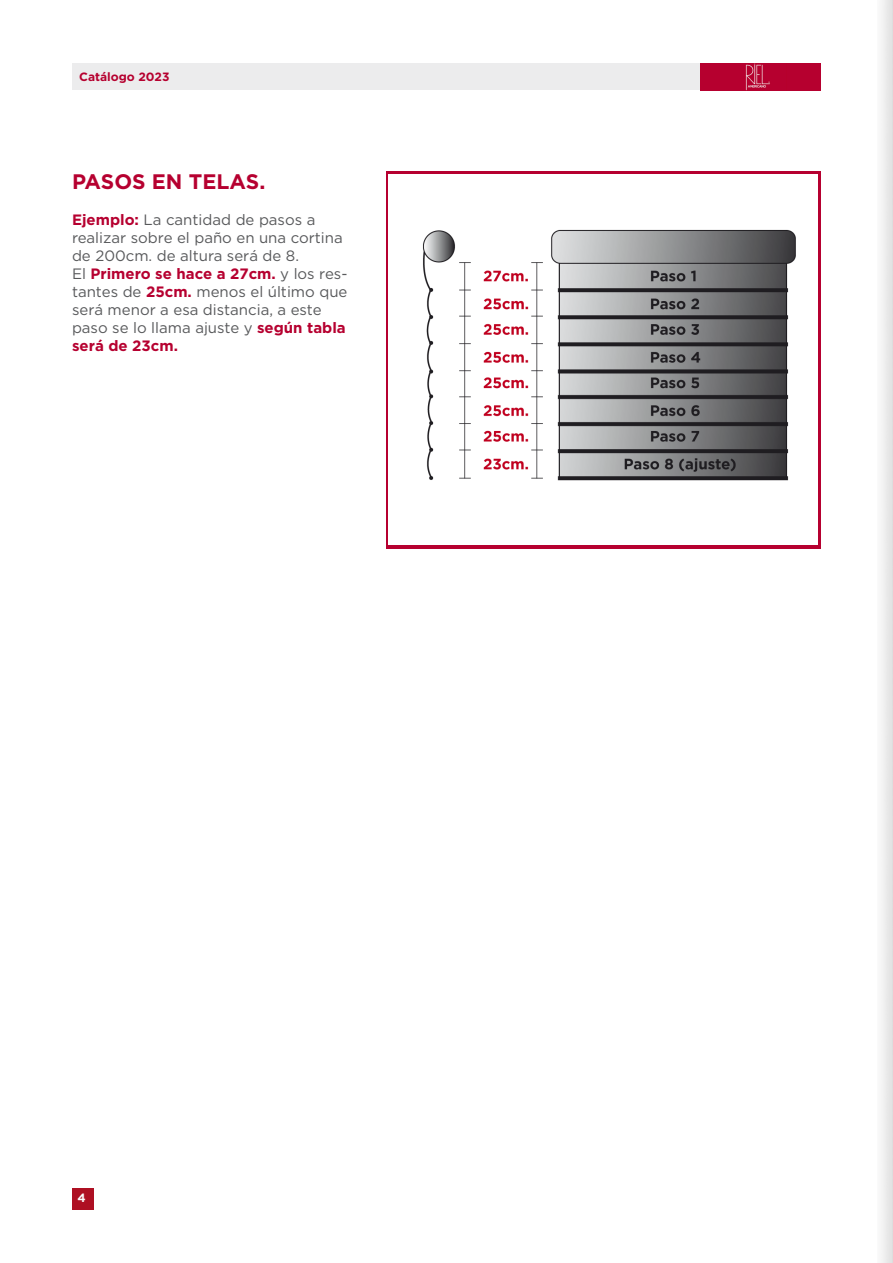
<style>
.page{position:relative;width:893px;height:1263px;background:#fff}
.page>*{position:absolute;margin:0;border:0;box-sizing:border-box;transform-origin:0 0}
.t1{font:700 21px "Gotham";color:#b60030}
.t2{font:15px/18px "Gotham";color:#58595b}
.t3{font:700 12px "Gotham";color:#b6002f}
.t4{font:700 12px "Gotham";color:#fbfdfe}
.s1{font-weight:700;color:#b60030}
</style>
<div class="page">
<div style="left:72px;top:1188px;width:22px;height:22px;background:#ae1023"></div>
<div style="left:700px;top:63px;width:121px;height:27px;background:#b6002f"></div>
<img style="left:745px;top:63px;width:25px;height:27px">
<div style="left:72px;top:63px;width:628px;height:27px;background:#ececed"></div>
<div style="left:386px;top:171px;width:435px;height:378px;background:#b60030"></div>
<img style="left:388px;top:174px;width:430px;height:370px">
<p class="t3" style="left:79px;top:70px;width:92px">Catálogo 2023</p>
<p class="t1" style="left:72px;top:169px;width:195px">PASOS EN TELAS.</p>
<p class="t2" style="left:72px;top:210px;width:272px"><span class="s1">Ejemplo:</span> La cantidad de pasos a realizar sobre el paño en una cortina de 200cm. de altura será de 8.</p>
<p class="t2" style="left:72px;top:264px;width:277px">El <span class="s1">Primero se hace a 27cm.</span> y los res&shy;tantes de <span class="s1">25cm.</span> menos el último que será menor a esa distancia, a este paso se lo llama ajuste y <span class="s1">según tabla será de 23cm.</span></p>
<p class="t4" style="left:78px;top:1191px;width:10px">4</p>
</div>
